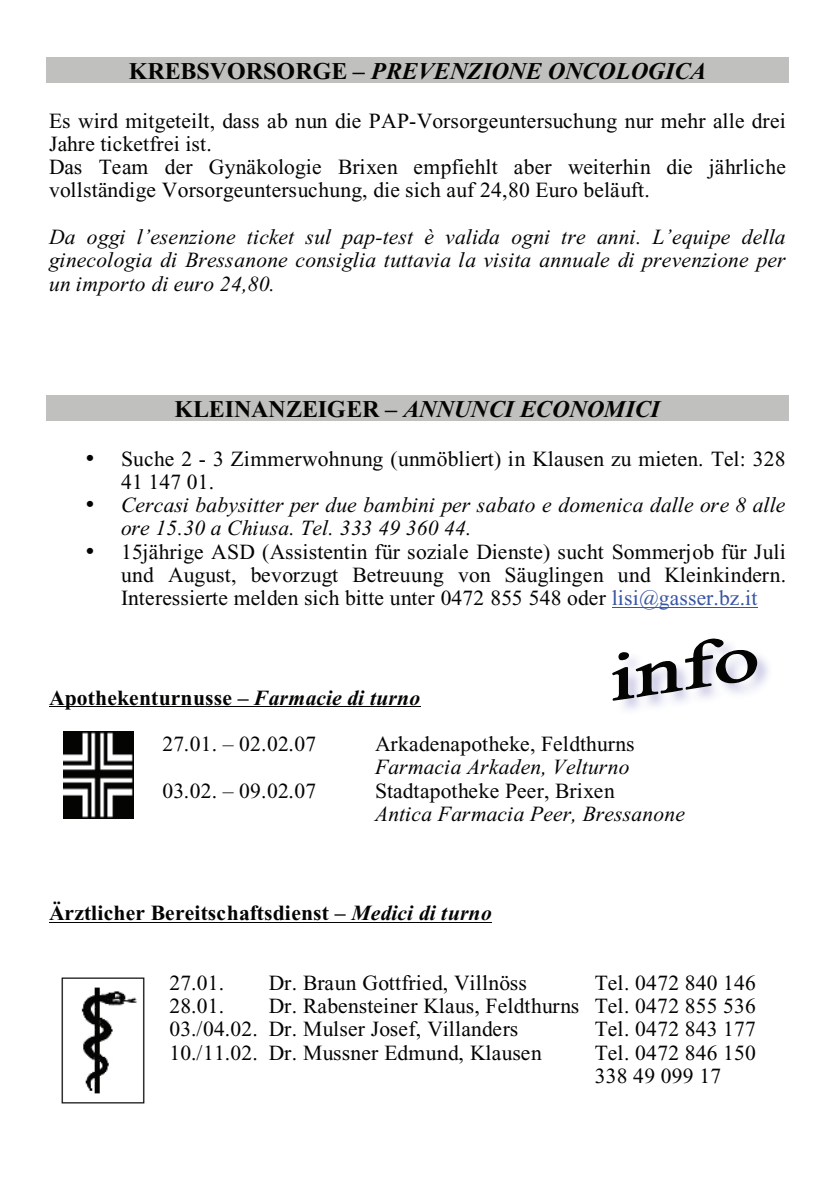
<style>
.page{position:relative;width:839px;height:1191px;background:#fff}
.page>*{position:absolute;margin:0;border:0;box-sizing:border-box;transform-origin:0 0}
.t1{font:italic 700 24px "Times New Roman";letter-spacing:-.005em;color:#040503}
.t2{font:21.6px/23.2px "Times New Roman";letter-spacing:.01em;color:#040503}
.t3{font:italic 21.6px/23.2px "Times New Roman";letter-spacing:.01em;color:#040503;text-align:justify}
.t4{font:700 21.6px/46.6px "Times New Roman";color:#040503;text-align:center}
.s1{font-style:normal}
.s2{color:#3854a4}
.s3{font-style:italic}
.s4{font-weight:400}
</style>
<div class="page">
<img style="left:61px;top:977px;width:84px;height:127px">
<div style="left:46px;top:58px;width:743px;height:25px;background:#c0c0bf"></div>
<div style="left:46px;top:395px;width:743px;height:26px;background:#c0c0bf"></div>
<hr style="left:612px;top:607px;width:146px;height:1px;background:#3854a4">
<hr style="left:49px;top:706px;width:371px;height:1px;background:#040503">
<hr style="left:49px;top:922px;width:443px;height:1px;background:#040503">
<img style="left:63px;top:731px;width:71px;height:87px">
<svg style="left:612px;top:638px;width:146px;height:63px"></svg>
<p class="t1" style="left:129px;top:62px;width:579px"><span class="s1">KREBSVORSORGE –</span> PREVENZIONE ONCOLOGICA</p>
<p class="t2" style="left:49px;top:111px;width:738px">Es wird mitgeteilt, dass ab nun die PAP-Vorsorgeuntersuchung nur mehr alle drei Jahre ticketfrei ist.<br>Das Team der Gynäkologie Brixen empfiehlt aber weiterhin die jährliche vollständige Vorsorgeuntersuchung, die sich auf 24,80 Euro beläuft.</p>
<p class="t3" style="left:49px;top:227px;width:738px">Da oggi l’esenzione ticket sul pap-test è valida ogni tre anni. L’equipe della ginecologia di Bressanone consiglia tuttavia la visita annuale di prevenzione per un importo di euro 24,80.</p>
<p class="t1" style="left:174px;top:400px;width:487px"><span class="s1">KLEINANZEIGER –</span> ANNUNCI ECONOMICI</p>
<p class="t2" style="left:121px;top:449px;width:666px;text-indent:-36px">• Suche 2 - 3 Zimmerwohnung (unmöbliert) in Klausen zu mieten. Tel: 328<br>41 147 01.</p>
<p class="t3" style="left:121px;top:495px;width:666px;text-indent:-36px">• Cercasi babysitter per due bambini per sabato e domenica dalle ore 8 alle ore 15.30 a Chiusa. Tel. 333 49 360 44.</p>
<p class="t2" style="left:121px;top:541px;width:666px;text-align:justify;text-indent:-36px">• 15jährige ASD (Assistentin für soziale Dienste) sucht Sommerjob für Juli und August, bevorzugt Betreuung von Säuglingen und Kleinkindern.<br>Interessierte melden sich bitte unter 0472 855 548 oder <span class="s2">lisi@gasser.bz.it</span></p>
<p class="t4" style="left:49px;top:675px;width:373px">Apothekenturnusse – <span class="s3">Farmacie di turno<br></span><span class="s4">27.01. – 02.02.07</span></p>
<p class="t2" style="left:375px;top:734px;width:261px">Arkadenapotheke, Feldthurns</p>
<p class="t3" style="left:375px;top:757px;width:256px">Farmacia Arkaden, Velturno</p>
<p class="t2" style="left:162px;top:780px;width:155px">03.02. – 09.02.07</p>
<p class="t2" style="left:375px;top:780px;width:241px">Stadtapotheke Peer, Brixen</p>
<p class="t3" style="left:375px;top:803px;width:312px">Antica Farmacia Peer, Bressanone</p>
<p class="t4" style="left:49px;top:891px;width:444px">Ärztlicher Bereitschaftsdienst – <span class="s3">Medici di turno</span></p>
<p class="t2" style="left:170px;top:972px;width:56px">27.01.</p>
<p class="t2" style="left:269px;top:972px;width:260px">Dr. Braun Gottfried, Villnöss</p>
<p class="t2" style="left:595px;top:972px;width:163px">Tel. 0472 840 146</p>
<p class="t2" style="left:170px;top:995px;width:56px">28.01.</p>
<p class="t2" style="left:170px;top:995px;width:588px;text-indent:99px">Dr. Rabensteiner Klaus, Feldthurns Tel. 0472 855 536<br>03./04.02. Dr. Mulser Josef, Villanders</p>
<p class="t2" style="left:595px;top:1019px;width:163px">Tel. 0472 843 177</p>
<p class="t2" style="left:170px;top:1042px;width:374px">10./11.02. Dr. Mussner Edmund, Klausen</p>
<p class="t2" style="left:595px;top:1042px;width:163px">Tel. 0472 846 150<br>338 49 099 17</p>
</div>
